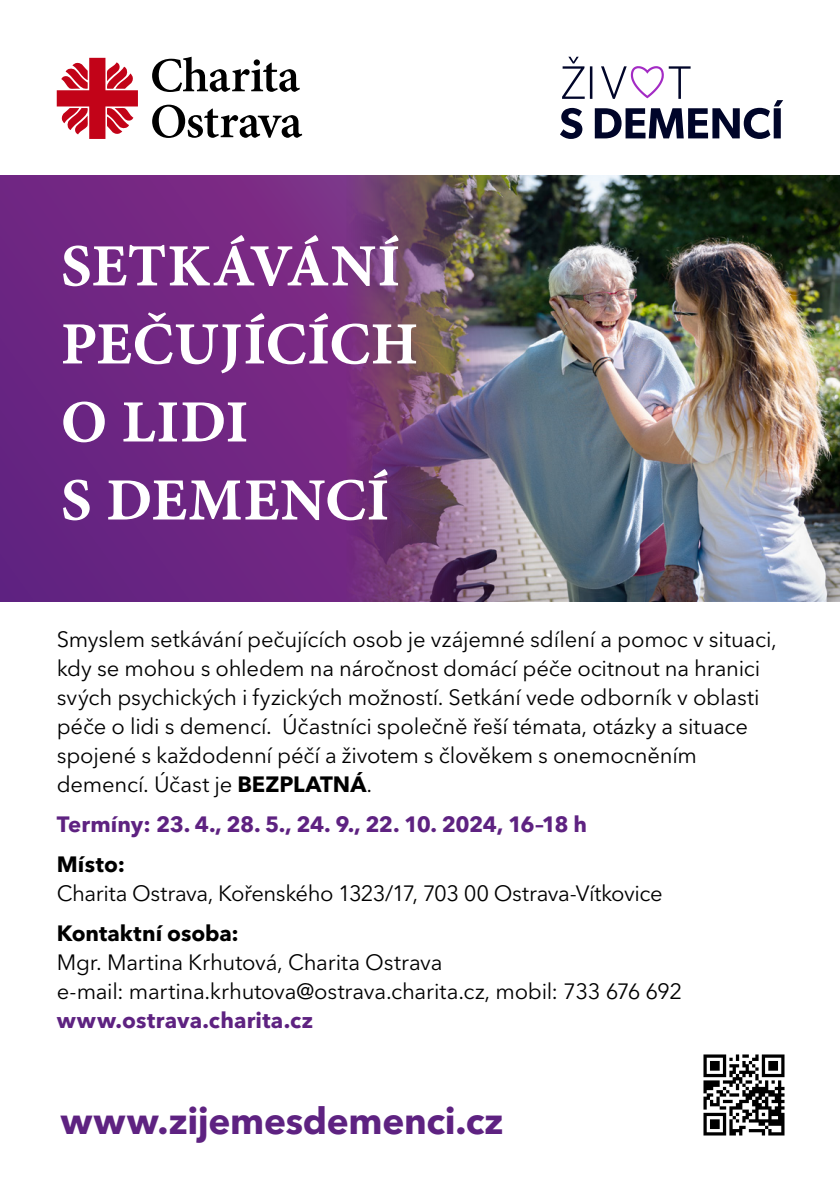
<style>
.page{position:relative;width:840px;height:1191px;background:#fff}
.page>*{position:absolute;margin:0;border:0;box-sizing:border-box;transform-origin:0 0}
.t1{font:60px/78px "Minion Pro Bold Capt";letter-spacing:.005em;color:#fff}
.t2{font:700 36.8px "Avenir Next LT Pro";letter-spacing:-.01em;color:#5e2281}
.t3{font:22px/29px "Avenir Next LT Pro";letter-spacing:-.01em;color:#000}
.t4{font:700 22px "Avenir Next LT Pro";letter-spacing:-.025em;color:#5e2281}
.t5{font:700 22px "Avenir Next LT Pro";letter-spacing:.005em;color:#5e2281}
.t6{font:700 22px "Avenir Next LT Pro";color:#000}
.s1{font-weight:700}
</style>
<div class="page">
<div style="left:0;top:176px;width:833px;height:425px;background:linear-gradient(to bottom,#782a84,#682482)"></div>
<img style="left:346px;top:176px;width:493px;height:425px">
<img style="left:703px;top:1054px;width:82px;height:82px">
<svg style="left:152px;top:105px;width:150px;height:33px"></svg>
<svg style="left:152px;top:57px;width:148px;height:35px"></svg>
<svg style="left:57px;top:58px;width:81px;height:81px"></svg>
<svg style="left:560px;top:57px;width:222px;height:82px"></svg>
<h1 class="t1" style="left:61px;top:226px;width:359px">SETKÁVÁNÍ<br>PEČUJÍCÍCH<br>O LIDI<br>S DEMENCÍ</h1>
<p class="t3" style="left:57px;top:625px;width:721px">Smyslem setkávání pečujících osob je vzájemné sdílení a pomoc v situaci, kdy se mohou s ohledem na náročnost domácí péče ocitnout na hranici svých psychických i fyzických možností. Setkání vede odborník v oblasti péče o lidi s demencí. Účastníci společně řeší témata, otázky a situace spojené s každodenní péčí a životem s člověkem s onemocněním demencí. Účast je <span class="s1">BEZPLATNÁ</span>.</p>
<p class="t4" style="left:57px;top:810px;width:531px">Termíny: 23. 4., 28. 5., 24. 9., 22. 10. 2024, 16–18 h</p>
<p class="t6" style="left:57px;top:851px;width:70px">Místo:</p>
<p class="t3" style="left:57px;top:879px;width:607px">Charita Ostrava, Kořenského 1323/17, 703 00 Ostrava-Vítkovice</p>
<p class="t6" style="left:57px;top:920px;width:183px">Kontaktní osoba:</p>
<p class="t3" style="left:57px;top:948px;width:626px">Mgr. Martina Krhutová, Charita Ostrava<br>e-mail: martina.krhutova@ostrava.charita.cz, mobil: 733 676 692</p>
<p class="t5" style="left:57px;top:1007px;width:258px">www.ostrava.charita.cz</p>
<h2 class="t2" style="left:60px;top:1098px;width:444px">www.zijemesdemenci.cz</h2>
</div>
